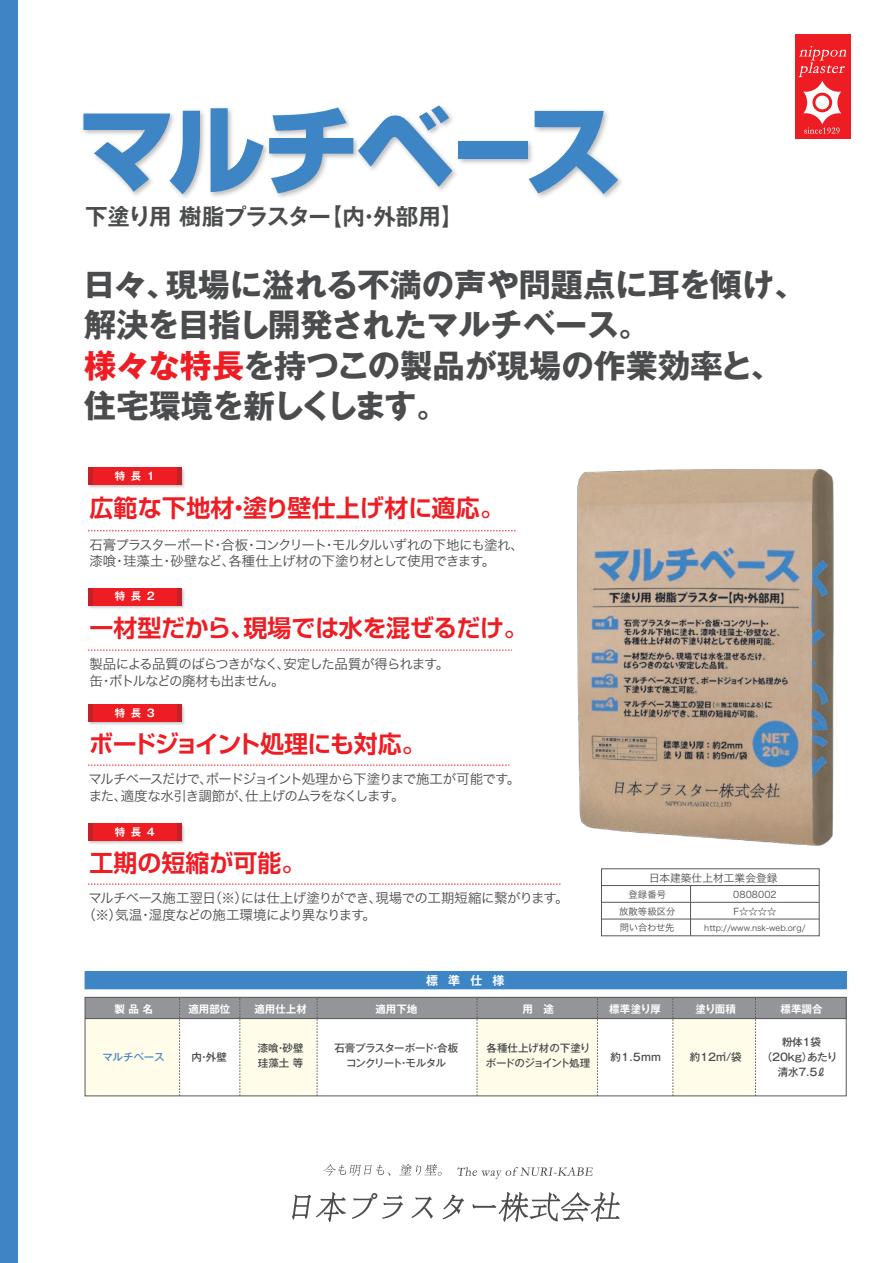
<style>
.page{position:relative;width:893px;height:1263px;background:#fff}
.page>*{position:absolute;margin:0;border:0;box-sizing:border-box;transform-origin:0 0}
.t1{font:700 32.25px/40.5px "Gothic MB101 Pro";color:#4b4c4d}
.t2{font:700 24px "Shin Go Pro De";color:#ee1d23}
.t3{font:700 24px "Shin Go Pro De";letter-spacing:-.055em;color:#ee1d23}
.t4{font:700 22.5px "Gothic MB101 Pro De";letter-spacing:-.045em;color:#4b4c4d}
.t5{font:13.5px/16.5px "Hira Kaku Pro W3";letter-spacing:-.065em;color:#4b4c4d}
.t6{font:13.5px/16.5px "Hira Kaku Pro W3";letter-spacing:-.045em;color:#4b4c4d}
.t7{font:700 12px "Gothic MB101 Pro De";color:#fff}
.t8{font:10.65px "Hira Kaku Pro W3";letter-spacing:.01em;color:#4b4c4d}
.t9{font:500 10.5px/15px "Gothic MB101 Pro";letter-spacing:-.02em;color:#4b4c4d}
.t10{font:700 10.5px "Gothic MB101 Pro De";color:#fff}
.t11{font:500 10.5px/15px "Gothic MB101 Pro";letter-spacing:-.065em;color:#4b4c4d;text-align:center}
.t12{font:500 10.5px "Gothic MB101 Pro";letter-spacing:-.01em;color:#3e85c5}
.t13{font:9.3px/16.4px "Hira Kaku Pro W3";letter-spacing:.01em;color:#4b4c4d;text-align:center}
.t14{font:8.25px "Hira Kaku Pro W3";color:#4b4c4d}
.s1{color:#ee1d23}
</style>
<div class="page">
<div style="left:0;top:0;width:17px;height:1263px;background:#3e85c5"></div>
<div style="left:795px;top:34px;width:55px;height:104px;background:#ee1d23"></div>
<svg style="left:798px;top:46px;width:48px;height:88px"></svg>
<svg style="left:457px;top:1167px;width:136px;height:12px"></svg>
<svg style="left:324px;top:1164px;width:66px;height:12px"></svg>
<svg style="left:399px;top:1164px;width:43px;height:12px"></svg>
<svg style="left:292px;top:1192px;width:54px;height:30px"></svg>
<svg style="left:352px;top:1193px;width:51px;height:26px"></svg>
<svg style="left:411px;top:1196px;width:22px;height:23px"></svg>
<svg style="left:443px;top:1194px;width:21px;height:25px"></svg>
<svg style="left:472px;top:1192px;width:148px;height:30px"></svg>
<svg style="left:238px;top:650px;width:274px;height:1px"></svg>
<img style="left:88px;top:589px;width:149px;height:62px">
<div style="left:88px;top:588px;width:94px;height:17px;background:#ee1d23"></div>
<hr style="left:88px;top:588px;width:4px;height:17px;background:#c02228">
<div style="left:177px;top:588px;width:5px;height:17px;background:#c02228"></div>
<svg style="left:238px;top:765px;width:271px;height:1px"></svg>
<img style="left:88px;top:706px;width:149px;height:60px">
<div style="left:88px;top:704px;width:94px;height:17px;background:#ee1d23"></div>
<hr style="left:88px;top:704px;width:4px;height:17px;background:#c02228">
<div style="left:177px;top:704px;width:5px;height:17px;background:#c02228"></div>
<svg style="left:238px;top:884px;width:323px;height:1px"></svg>
<img style="left:88px;top:825px;width:149px;height:60px">
<div style="left:88px;top:823px;width:94px;height:17px;background:#ee1d23"></div>
<hr style="left:88px;top:823px;width:4px;height:17px;background:#c02228">
<div style="left:177px;top:823px;width:5px;height:17px;background:#c02228"></div>
<div style="left:85px;top:972px;width:761px;height:17px;background:#3e85c5"></div>
<div style="left:85px;top:971px;width:762px;height:18px;border:1px solid #3e85c5"></div>
<div style="left:85px;top:997px;width:95px;height:99px;background:#fffde9"></div>
<div style="left:673px;top:997px;width:82px;height:99px;background:#fffde9"></div>
<div style="left:240px;top:997px;width:77px;height:99px;background:#fffde9"></div>
<div style="left:477px;top:997px;width:120px;height:99px;background:#fffde9"></div>
<div style="left:85px;top:997px;width:761px;height:21px;background:#939598"></div>
<svg style="left:179px;top:999px;width:1px;height:94px"></svg>
<svg style="left:317px;top:999px;width:1px;height:94px"></svg>
<svg style="left:240px;top:999px;width:1px;height:94px"></svg>
<svg style="left:597px;top:999px;width:1px;height:95px"></svg>
<svg style="left:477px;top:999px;width:1px;height:94px"></svg>
<svg style="left:673px;top:999px;width:1px;height:94px"></svg>
<svg style="left:755px;top:999px;width:1px;height:95px"></svg>
<div style="left:85px;top:997px;width:762px;height:99px;border:1px solid #57585a"></div>
<hr style="left:85px;top:1018px;width:761px;height:1px;background:#57585a">
<svg style="left:238px;top:530px;width:278px;height:1px"></svg>
<img style="left:88px;top:467px;width:149px;height:65px">
<div style="left:88px;top:468px;width:94px;height:17px;background:#ee1d23"></div>
<hr style="left:88px;top:468px;width:4px;height:17px;background:#c02228">
<div style="left:177px;top:468px;width:5px;height:17px;background:#c02228"></div>
<img style="left:577px;top:469px;width:257px;height:377px">
<div style="left:601px;top:868px;width:219px;height:68px;border:1px solid #57585a"></div>
<hr style="left:690px;top:885px;width:1px;height:51px;background:#57585a">
<hr style="left:601px;top:885px;width:218px;height:1px;background:#57585a">
<hr style="left:601px;top:902px;width:218px;height:1px;background:#57585a">
<hr style="left:601px;top:919px;width:218px;height:1px;background:#57585a">
<img style="left:133px;top:110px;width:489px;height:88px">
<svg style="left:83px;top:105px;width:369px;height:89px"></svg>
<div style="left:459px;top:141px;width:69px;height:18px;background:#3e85c5"></div>
<svg style="left:529px;top:111px;width:89px;height:83px"></svg>
<h3 class="t4" style="left:85px;top:197px;width:380px">下塗り用 樹脂プラスター【内・外部用】</h3>
<h1 class="t1" style="left:83px;top:260px;width:725px">日々、現場に溢れる不満の声や問題点に耳を傾け、解決を目指し開発されたマルチベース。<br><span class="s1">様々な特長</span>を持つこの製品が現場の作業効率と、住宅環境を新しくします。</h1>
<p class="t10" style="left:115px;top:467px;width:42px">特 長 1</p>
<h2 class="t2" style="left:89px;top:488px;width:416px">広範な下地材・塗り壁仕上げ材に適応。</h2>
<p class="t5" style="left:89px;top:535px;width:436px">石膏プラスターボード・合板・コンクリート・モルタルいずれの下地にも塗れ、漆喰・珪藻土・砂壁など、各種仕上げ材の下塗り材として使用できます。</p>
<p class="t10" style="left:115px;top:588px;width:42px">特 長 2</p>
<h2 class="t2" style="left:89px;top:608px;width:440px">一材型だから、現場では水を混ぜるだけ。</h2>
<p class="t5" style="left:89px;top:655px;width:361px">製品による品質のばらつきがなく、安定した品質が得られます。缶・ボトルなどの廃材も出ません。</p>
<p class="t10" style="left:115px;top:704px;width:42px">特 長 3</p>
<h2 class="t3" style="left:89px;top:725px;width:338px">ボードジョイント処理にも対応。</h2>
<p class="t5" style="left:89px;top:770px;width:433px">マルチベースだけで、ボードジョイント処理から下塗りまで施工が可能です。また、適度な水引き調節が、仕上げのムラをなくします。</p>
<p class="t10" style="left:115px;top:823px;width:42px">特 長 4</p>
<h2 class="t2" style="left:89px;top:844px;width:217px">工期の短縮が可能。</h2>
<p class="t6" style="left:83px;top:889px;width:487px;text-indent:6px">マルチベース施工翌日（※）には仕上げ塗りができ、現場での工期短縮に繋がります。（※）気温・湿度などの施工環境により異なります。</p>
<p class="t7" style="left:426px;top:970px;width:80px">標準仕様</p>
<p class="t8" style="left:649px;top:868px;width:130px">日本建築仕上材工業会登録</p>
<p class="t13" style="left:733px;top:886px;width:45px;text-align:left">0808002<br>F☆☆☆☆</p>
<p class="t14" style="left:704px;top:921px;width:103px">http://www.nsk-web.org/</p>
<p class="t13" style="left:619px;top:886px;width:58px">登録番号<br>放散等級区分問い合わせ先</p>
<p class="t10" style="left:114px;top:1000px;width:40px">製 品 名</p>
<p class="t10" style="left:254px;top:1000px;width:54px">適用仕上材</p>
<p class="t9" style="left:258px;top:1039px;width:47px">漆喰・砂壁珪藻土 等</p>
<p class="t10" style="left:522px;top:1000px;width:33px">用　途</p>
<p class="t10" style="left:609px;top:1000px;width:53px">標準塗り厚</p>
<p class="t10" style="left:695px;top:1000px;width:42px">塗り面積</p>
<p class="t10" style="left:781px;top:1000px;width:43px">標準調合</p>
<p class="t10" style="left:188px;top:1000px;width:43px">適用部位</p>
<p class="t10" style="left:375px;top:1000px;width:43px">適用下地</p>
<p class="t11" style="left:334px;top:1039px;width:125px">石膏プラスターボード・合板コンクリート・モルタル</p>
<p class="t9" style="left:762px;top:1033px;width:77px;text-align:center">粉体1袋（20kg）あたり清水7.5ℓ</p>
<p class="t12" style="left:102px;top:1048px;width:64px">マルチベース</p>
<p class="t9" style="left:192px;top:1048px;width:37px">内・外壁</p>
<p class="t9" style="left:486px;top:1039px;width:106px">各種仕上げ材の下塗りボードのジョイント処理</p>
<p class="t9" style="left:610px;top:1048px;width:52px">約1.5mm</p>
<p class="t9" style="left:690px;top:1048px;width:54px">約12㎡/袋</p>
</div>
